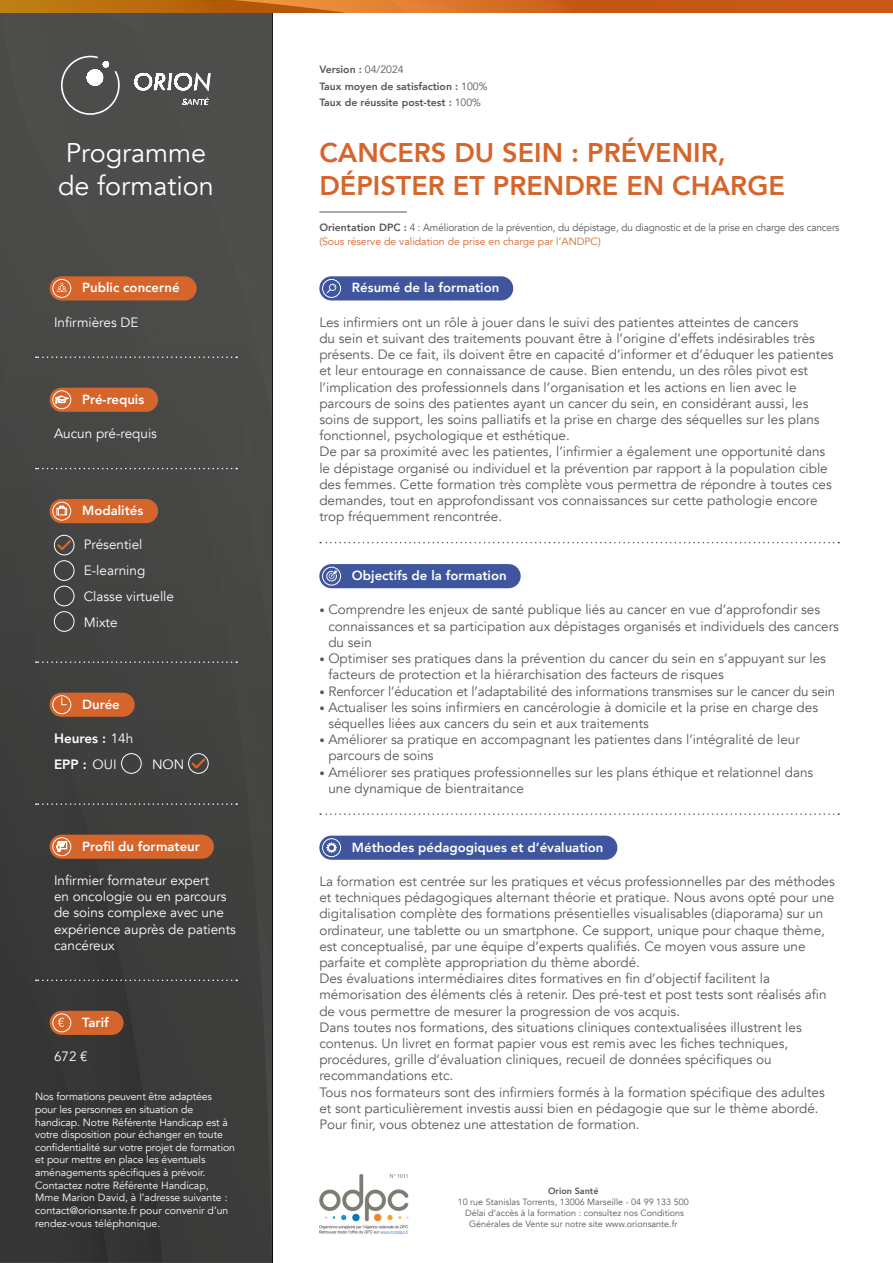
<style>
.page{position:relative;width:893px;height:1263px;background:#fff}
.page>*{position:absolute;margin:0;border:0;box-sizing:border-box;transform-origin:0 0}
.t1{font:800 27px/32.4px "Avenir";color:#d6652b}
.t2{font:27px/32.4px "Avenir";color:#fff}
.t3{font:13.5px/16.2px "Avenir";color:#575756}
.t4{font:13.5px/16.2px "Avenir";color:#fff}
.t5{font:800 13.5px "Avenir";color:#fff}
.t6{font:800 13.2px "Avenir";color:#fff}
.t7{font:10.5px/12.6px "Avenir";letter-spacing:-.01em;color:#fff}
.t8{font:10.5px "Avenir";letter-spacing:-.01em;color:#575756;scale:.95 1}
.t9{font:800 10.5px/16px "Avenir";color:#575756}
.t10{font:10.5px "Avenir";color:#d6652b}
.t11{font:9px/10.8px "Avenir";color:#575756;text-align:center}
.t12{font:800 9px "Avenir";color:#575756}
.s1{font-weight:400}
.s2{font-weight:800}
.s3{font-size:10.5px}
</style>
<div class="page">
<div style="left:0;top:13px;width:272px;height:1250px;background:linear-gradient(to bottom,#50504f,#353535)"></div>
<svg style="left:0;top:0;width:893px;height:13px;background:#c96819"></svg>
<div style="left:319px;top:276px;width:194px;height:24px;background:#3f559e;border-radius:12px"></div>
<div style="left:322px;top:279px;width:19px;height:19px;border:1px solid #fff;border-radius:50%"></div>
<svg style="left:327px;top:283px;width:10px;height:10px"></svg>
<div style="left:319px;top:564px;width:202px;height:24px;background:#3f559e;border-radius:12px"></div>
<div style="left:322px;top:567px;width:19px;height:18px;border:1px solid #fff;border-radius:50%"></div>
<svg style="left:326px;top:570px;width:12px;height:12px"></svg>
<svg style="left:320px;top:542px;width:519px;height:1px"></svg>
<svg style="left:320px;top:813px;width:519px;height:2px"></svg>
<svg style="left:182px;top:98px;width:28px;height:7px"></svg>
<svg style="left:134px;top:72px;width:77px;height:19px"></svg>
<svg style="left:61px;top:56px;width:59px;height:59px;background:#666"></svg>
<hr style="left:319px;top:212px;width:88px;height:1px;background:#575756">
<svg style="left:36px;top:356px;width:201px;height:2px"></svg>
<svg style="left:36px;top:468px;width:201px;height:1px"></svg>
<svg style="left:36px;top:661px;width:201px;height:2px"></svg>
<svg style="left:36px;top:803px;width:201px;height:2px"></svg>
<svg style="left:36px;top:979px;width:201px;height:2px"></svg>
<div style="left:50px;top:388px;width:108px;height:24px;background:#d6652b;border-radius:12px"></div>
<div style="left:52px;top:390px;width:19px;height:19px;border:1px solid #fff;border-radius:50%"></div>
<svg style="left:55px;top:396px;width:13px;height:7px"></svg>
<div style="left:50px;top:276px;width:147px;height:24px;background:#d6652b;border-radius:12px"></div>
<div style="left:52px;top:279px;width:19px;height:19px;border:1px solid #fff;border-radius:50%"></div>
<svg style="left:57px;top:283px;width:10px;height:9px"></svg>
<div style="left:54px;top:535px;width:20px;height:20px;border:1px solid #fff;border-radius:50%"></div>
<div style="left:54px;top:586px;width:20px;height:20px;border:1px solid #fff;border-radius:50%"></div>
<div style="left:54px;top:560px;width:20px;height:21px;border:1px solid #fff;border-radius:50%"></div>
<div style="left:54px;top:611px;width:20px;height:21px;border:1px solid #fff;border-radius:50%"></div>
<div style="left:50px;top:499px;width:108px;height:24px;background:#d6652b;border-radius:12px"></div>
<div style="left:52px;top:502px;width:19px;height:18px;border:1px solid #fff;border-radius:50%"></div>
<svg style="left:56px;top:506px;width:11px;height:9px"></svg>
<svg style="left:55px;top:538px;width:18px;height:14px"></svg>
<div style="left:50px;top:693px;width:85px;height:24px;background:#d6652b;border-radius:12px"></div>
<div style="left:52px;top:695px;width:19px;height:19px;border:1px solid #fff;border-radius:50%"></div>
<svg style="left:61px;top:698px;width:5px;height:7px"></svg>
<div style="left:121px;top:753px;width:21px;height:21px;border:1px solid #fff;border-radius:50%"></div>
<div style="left:188px;top:753px;width:21px;height:21px;border:1px solid #fff;border-radius:50%"></div>
<svg style="left:189px;top:756px;width:18px;height:15px"></svg>
<div style="left:50px;top:1011px;width:74px;height:24px;background:#d6652b;border-radius:12px"></div>
<div style="left:52px;top:1013px;width:19px;height:19px;border:1px solid #fff;border-radius:50%"></div>
<svg style="left:58px;top:1018px;width:6px;height:9px"></svg>
<div style="left:50px;top:835px;width:164px;height:24px;background:#d6652b;border-radius:12px"></div>
<div style="left:52px;top:837px;width:19px;height:19px;border:1px solid #fff;border-radius:50%"></div>
<svg style="left:57px;top:841px;width:10px;height:14px"></svg>
<img style="left:318px;top:1174px;width:91px;height:60px">
<div style="left:319px;top:836px;width:298px;height:24px;background:#3f559e;border-radius:12px"></div>
<div style="left:322px;top:838px;width:19px;height:19px;border:1px solid #fff;border-radius:50%"></div>
<svg style="left:326px;top:842px;width:11px;height:11px"></svg>
<h1 class="t2" style="left:58px;top:137px;width:157px">Programme de formation</h1>
<p class="t6" style="left:82px;top:277px;width:99px">Public concerné</p>
<p class="t4" style="left:54px;top:314px;width:86px">Infirmières DE</p>
<p class="t6" style="left:82px;top:389px;width:64px">Pré-requis</p>
<p class="t4" style="left:54px;top:426px;width:105px">Aucun pré-requis</p>
<p class="t6" style="left:82px;top:500px;width:63px">Modalités</p>
<p class="t4" style="left:84px;top:537px;width:60px">Présentiel</p>
<p class="t4" style="left:84px;top:563px;width:63px">E-learning</p>
<p class="t4" style="left:84px;top:614px;width:35px">Mixte</p>
<p class="t4" style="left:84px;top:588px;width:92px">Classe virtuelle</p>
<p class="t6" style="left:82px;top:694px;width:39px">Durée</p>
<p class="t5" style="left:54px;top:728px;width:81px">Heures : <span class="s1">14h</span></p>
<p class="t5" style="left:54px;top:754px;width:64px">EPP : <span class="s1">OUI</span></p>
<p class="t4" style="left:152px;top:756px;width:34px">NON</p>
<p class="t6" style="left:82px;top:836px;width:119px">Profil du formateur</p>
<p class="t4" style="left:54px;top:872px;width:184px">Infirmier formateur expert<br>en oncologie ou en parcours de soins complexe avec une expérience auprès de patients cancéreux</p>
<p class="t6" style="left:82px;top:1012px;width:28px">Tarif</p>
<p class="t4" style="left:54px;top:1049px;width:35px">672 €</p>
<p class="t7" style="left:35px;top:1091px;width:201px">Nos formations peuvent être adaptées pour les personnes en situation de handicap. Notre Référente Handicap est à votre disposition pour échanger en toute confidentialité sur votre projet de formation et pour mettre en place les éventuels aménagements spécifiques à prévoir.<br>Contactez notre Référente Handicap, Mme Marion David, à l’adresse suivante : contact@orionsante.fr pour convenir d’un rendez-vous téléphonique.</p>
<p class="t9" style="left:319px;top:62px;width:170px">Version : <span class="s1">04/2024<br></span>Taux moyen de satisfaction : <span class="s1">100%<br></span>Taux de réussite post-test : <span class="s1">100%</span></p>
<h1 class="t1" style="left:319px;top:137px;width:467px">CANCERS DU SEIN : PRÉVENIR,<br>DÉPISTER ET PRENDRE EN CHARGE</h1>
<p class="t8" style="left:319px;top:221px;width:549px"><span class="s2">Orientation DPC :</span> 4 : Amélioration de la prévention, du dépistage, du diagnostic et de la prise en charge des cancers</p>
<p class="t10" style="left:319px;top:235px;width:283px">(Sous réserve de validation de prise en charge par l’ANDPC)</p>
<p class="t6" style="left:352px;top:277px;width:149px">Résumé de la formation</p>
<p class="t3" style="left:319px;top:314px;width:516px">Les infirmiers ont un rôle à jouer dans le suivi des patientes atteintes de cancers<br>du sein et suivant des traitements pouvant être à l’origine d’effets indésirables très présents. De ce fait, ils doivent être en capacité d’informer et d’éduquer les patientes et leur entourage en connaissance de cause. Bien entendu, un des rôles pivot est l’implication des professionnels dans l’organisation et les actions en lien avec le parcours de soins des patientes ayant un cancer du sein, en considérant aussi, les soins de support, les soins palliatifs et la prise en charge des séquelles sur les plans fonctionnel, psychologique et esthétique.<br>De par sa proximité avec les patientes, l’infirmier a également une opportunité dans le dépistage organisé ou individuel et la prévention par rapport à la population cible des femmes. Cette formation très complète vous permettra de répondre à toutes ces demandes, tout en approfondissant vos connaissances sur cette pathologie encore trop fréquemment rencontrée.</p>
<p class="t6" style="left:352px;top:565px;width:156px">Objectifs de la formation</p>
<p class="t3" style="left:328px;top:602px;width:512px;text-indent:-9px"><span class="s3">•</span> Comprendre les enjeux de santé publique liés au cancer en vue d’approfondir ses connaissances et sa participation aux dépistages organisés et individuels des cancers du sein</p>
<p class="t3" style="left:328px;top:651px;width:499px;text-indent:-9px"><span class="s3">•</span> Optimiser ses pratiques dans la prévention du cancer du sein en s’appuyant sur les facteurs de protection et la hiérarchisation des facteurs de risques</p>
<p class="t3" style="left:319px;top:683px;width:517px"><span class="s3">•</span> Renforcer l’éducation et l’adaptabilité des informations transmises sur le cancer du sein</p>
<p class="t3" style="left:328px;top:699px;width:491px;text-indent:-9px"><span class="s3">•</span> Actualiser les soins infirmiers en cancérologie à domicile et la prise en charge des séquelles liées aux cancers du sein et aux traitements</p>
<p class="t3" style="left:328px;top:732px;width:473px;text-indent:-9px"><span class="s3">•</span> Améliorer sa pratique en accompagnant les patientes dans l’intégralité de leur parcours de soins</p>
<p class="t3" style="left:328px;top:764px;width:486px;text-indent:-9px"><span class="s3">•</span> Améliorer ses pratiques professionnelles sur les plans éthique et relationnel dans une dynamique de bientraitance</p>
<p class="t6" style="left:352px;top:837px;width:253px">Méthodes pédagogiques et d’évaluation</p>
<p class="t3" style="left:319px;top:873px;width:517px">La formation est centrée sur les pratiques et vécus professionnelles par des méthodes et techniques pédagogiques alternant théorie et pratique. Nous avons opté pour une digitalisation complète des formations présentielles visualisables (diaporama) sur un ordinateur, une tablette ou un smartphone. Ce support, unique pour chaque thème, est conceptualisé, par une équipe d’experts qualifiés. Ce moyen vous assure une parfaite et complète appropriation du thème abordé.<br>Des évaluations intermédiaires dites formatives en fin d’objectif facilitent la mémorisation des éléments clés à retenir. Des pré-test et post tests sont réalisés afin de vous permettre de mesurer la progression de vos acquis.<br>Dans toutes nos formations, des situations cliniques contextualisées illustrent les contenus. Un livret en format papier vous est remis avec les fiches techniques, procédures, grille d’évaluation cliniques, recueil de données spécifiques ou recommandations etc.<br>Tous nos formateurs sont des infirmiers formés à la formation spécifique des adultes et sont particulièrement investis aussi bien en pédagogie que sur le thème abordé.<br>Pour finir, vous obtenez une attestation de formation.</p>
<p class="t12" style="left:548px;top:1184px;width:52px">Orion Santé</p>
<p class="t11" style="left:458px;top:1196px;width:233px">10 rue Stanislas Torrents, 13006 Marseille - 04 99 133 500<br>Délai d’accès à la formation : consultez nos Conditions<br>Générales de Vente sur notre site www.orionsante.fr</p>
</div>
